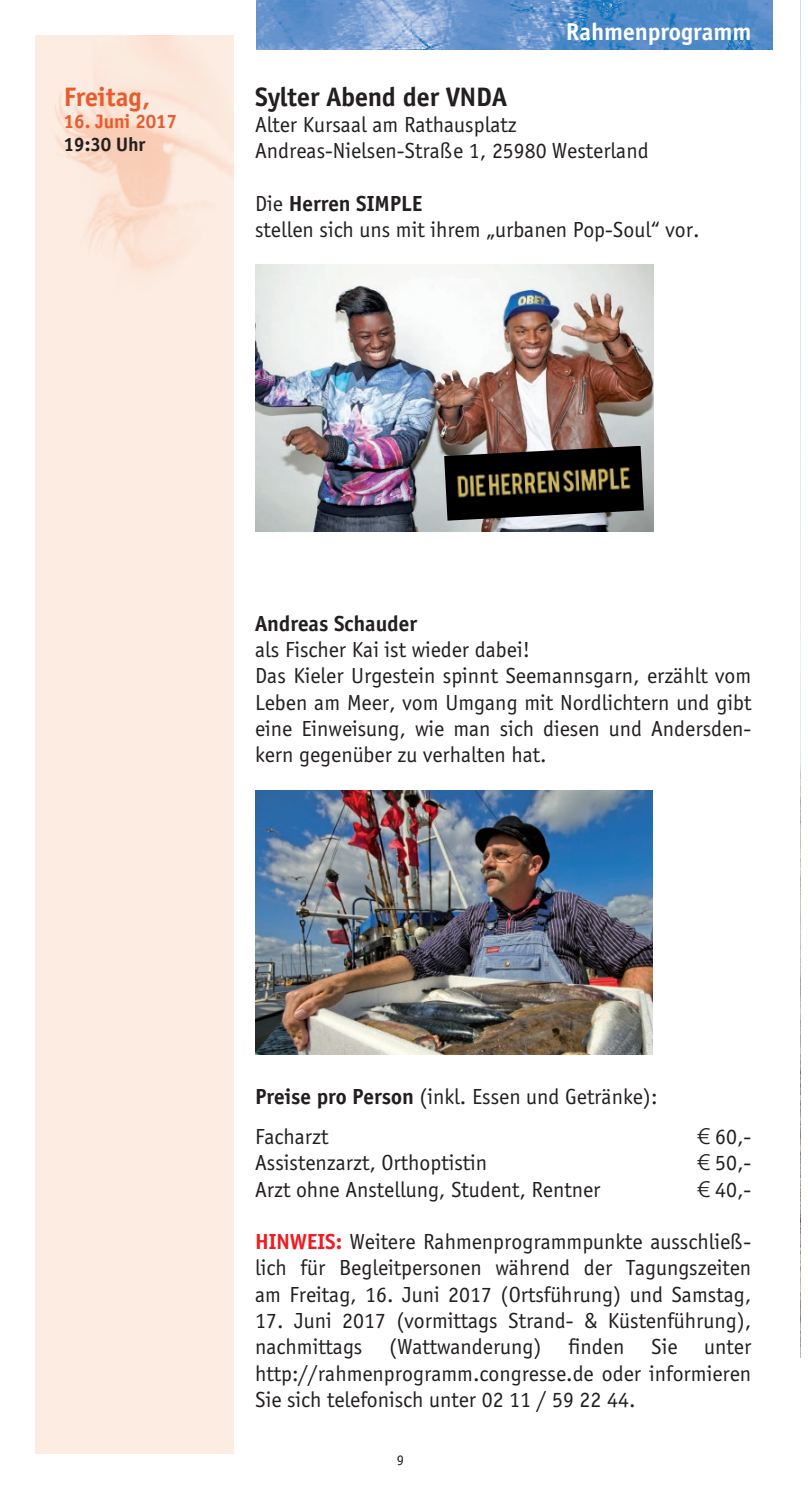
<style>
.page{position:relative;width:808px;height:1489px;background:#fff}
.page>*{position:absolute;margin:0;border:0;box-sizing:border-box;transform-origin:0 0}
.t1{font:700 27.5px "Officina Sans";color:#231f20}
.t2{font:700 27.5px "Officina Sans";color:#e95b2d}
.t3{font:700 25px "Officina Sans";color:#fff}
.t4{font:22.5px/26.2px "Officina Sans";color:#231f20}
.t5{font:700 22.5px "Officina Sans";color:#231f20}
.t6{font:700 20px "Officina Sans";color:#e95b2d}
.t7{font:700 20px "Officina Sans";color:#231f20}
.t8{font:15px "Officina Sans";color:#231f20}
.s1{font-weight:700}
.s2{font-family:"Linotype Euro Font Ato F"}
.s3{font-weight:700;color:#ee1d23}
</style>
<div class="page">
<div style="left:35px;top:35px;width:199px;height:1418px;background:#fcece1"></div>
<img style="left:55px;top:35px;width:179px;height:236px">
<img style="left:257px;top:0;width:515px;height:50px">
<img style="left:255px;top:790px;width:398px;height:264px">
<img style="left:255px;top:264px;width:399px;height:267px">
<img style="left:444px;top:446px;width:200px;height:74px">
<p class="t2" style="left:64px;top:80px;width:88px">Freitag,</p>
<p class="t6" style="left:64px;top:109px;width:115px">16. Juni 2017</p>
<p class="t7" style="left:64px;top:132px;width:83px">19:30 Uhr</p>
<p class="t3" style="left:566px;top:17px;width:187px">Rahmenprogramm</p>
<p class="t1" style="left:255px;top:80px;width:253px">Sylter Abend der VNDA</p>
<p class="t4" style="left:255px;top:111px;width:395px">Alter Kursaal am Rathausplatz<br>Andreas-Nielsen-Straße 1, 25980 Westerland</p>
<p class="t4" style="left:255px;top:190px;width:446px">Die <span class="s1">Herren SIMPLE<br></span>stellen sich uns mit ihrem „urbanen Pop-Soul“ vor.</p>
<p class="t5" style="left:255px;top:609px;width:163px">Andreas Schauder</p>
<p class="t4" style="left:255px;top:636px;width:498px">als Fischer Kai ist wieder dabei!<br>Das Kieler Urgestein spinnt Seemannsgarn, erzählt vom Leben am Meer, vom Umgang mit Nordlichtern und gibt eine Einweisung, wie man sich diesen und Andersden&shy;kern gegenüber zu verhalten hat.</p>
<p class="t4" style="left:255px;top:1076px;width:404px;line-height:40.5px"><span class="s1">Preise pro Person</span> (inkl. Essen und Getränke):<br>Facharzt</p>
<p class="t4" style="left:697px;top:1123px;width:56px"><span class="s2">1</span> 60,-</p>
<p class="t4" style="left:255px;top:1149px;width:234px">Assistenzarzt, Orthoptistin</p>
<p class="t4" style="left:697px;top:1149px;width:56px"><span class="s2">1</span> 50,-</p>
<p class="t4" style="left:255px;top:1176px;width:347px">Arzt ohne Anstellung, Student, Rentner</p>
<p class="t4" style="left:697px;top:1176px;width:56px"><span class="s2">1</span> 40,-</p>
<p class="t4" style="left:255px;top:1228px;width:498px;text-align:justify"><span class="s3">HINWEIS:</span> Weitere Rahmenprogrammpunkte ausschließ&shy;lich für Begleitpersonen während der Tagungszeiten am Freitag, 16. Juni 2017 (Ortsführung) und Samstag,</p>
<p class="t4" style="left:255px;top:1307px;width:498px;text-align:justify">17. Juni 2017 (vormittags Strand- &amp; Küstenführung), nachmittags (Wattwanderung) finden Sie unter http://rahmenprogramm.congresse.de oder informieren Sie sich telefonisch unter 02 11 / 59 22 44.</p>
<p class="t8" style="left:397px;top:1451px;width:9px">9</p>
</div>
